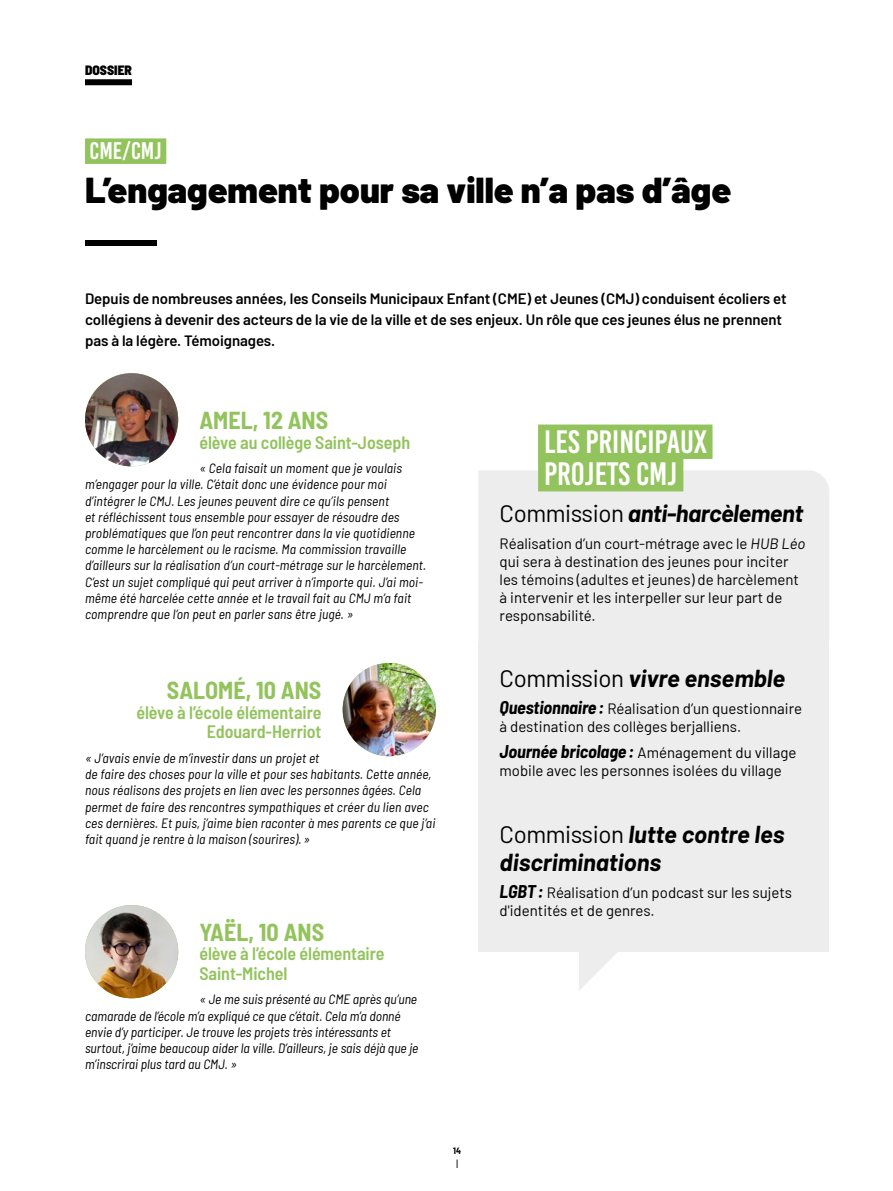
<style>
.page{position:relative;width:893px;height:1191px;background:#fff}
.page>*{position:absolute;margin:0;border:0;box-sizing:border-box;transform-origin:0 0}
.t1{font:900 36px "Barlow";color:#000}
.t2{font:32.4px/32.4px "Bebas Kai";color:#fff}
.t3{font:italic 700 24px/28.8px "Barlow";color:#000}
.t4{font:700 semi-condensed 24px "Barlow";color:#93c35d}
.t5{font:italic 700 24px "Barlow";letter-spacing:-.02em;color:#000}
.t6{font:24px "Bebas Kai";color:#fff}
.t7{font:600 semi-condensed 18px/19.5px "Barlow";letter-spacing:-.005em;color:#93c35d}
.t8{font:15px/18px "Barlow";color:#000}
.t9{font:600 15px/21px "Barlow";letter-spacing:-.005em;color:#000}
.t10{font:italic semi-condensed 13.5px/16.2px "Barlow";letter-spacing:.01em;color:#000}
.t11{font:900 semi-condensed 13.5px "Barlow";color:#000}
.t12{font:semi-condensed 12px "Barlow";color:#000}
.t13{font:700 semi-condensed 9px "Barlow";color:#000}
.s1{font-weight:400;font-style:normal}
.s2{font-style:italic}
.s3{font-weight:700;font-style:italic;font-stretch:semi-condensed;font-size:18px}
</style>
<div class="page">
<div style="left:478px;top:470px;width:351px;height:171px;background:#ededed"></div>
<div style="left:478px;top:641px;width:351px;height:156px;background:#ededed"></div>
<div style="left:478px;top:797px;width:351px;height:154px;background:#ededed"></div>
<div style="left:85px;top:79px;width:47px;height:6px;background:#000"></div>
<div style="left:85px;top:138px;width:81px;height:26px;background:#93c35d"></div>
<div style="left:85px;top:240px;width:72px;height:6px;background:#000"></div>
<svg style="left:579px;top:951px;width:43px;height:39px"></svg>
<div style="left:538px;top:424px;width:174px;height:35px;background:#93c35d"></div>
<div style="left:538px;top:457px;width:145px;height:34px;background:#93c35d"></div>
<img style="left:343px;top:663px;width:93px;height:93px;border-radius:47px">
<img style="left:85px;top:905px;width:93px;height:93px;border-radius:47px">
<img style="left:85px;top:373px;width:93px;height:93px;border-radius:47px">
<p class="t11" style="left:85px;top:60px;width:49px">DOSSIER</p>
<h3 class="t6" style="left:90px;top:138px;width:74px">CME/CMJ</h3>
<h1 class="t1" style="left:85px;top:163px;width:648px">L’engagement pour sa ville n’a pas d’âge</h1>
<p class="t9" style="left:85px;top:287px;width:703px">Depuis de nombreuses années, les Conseils Municipaux Enfant (CME) et Jeunes (CMJ) conduisent écoliers et collégiens à devenir des acteurs de la vie de la ville et de ses enjeux. Un rôle que ces jeunes élus ne prennent pas à la légère. Témoignages.</p>
<h3 class="t4" style="left:199px;top:403px;width:130px">AMEL, 12 ANS</h3>
<h3 class="t7" style="left:199px;top:431px;width:212px">élève au collège Saint-Joseph</h3>
<p class="t10" style="left:85px;top:459px;width:343px;text-indent:114px">« Cela faisait un moment que je voulais m’engager pour la ville. C’était donc une évidence pour moi d’intégrer le CMJ. Les jeunes peuvent dire ce qu’ils pensent<br>et réfléchissent tous ensemble pour essayer de résoudre des problématiques que l’on peut rencontrer dans la vie quotidienne comme le harcèlement ou le racisme. Ma commission travaille d’ailleurs sur la réalisation d’un court-métrage sur le harcèlement.<br>C’est un sujet compliqué qui peut arriver à n’importe qui. J’ai moi&shy;même été harcelée cette année et le travail fait au CMJ m’a fait comprendre que l’on peut en parler sans être jugé. »</p>
<h3 class="t4" style="left:167px;top:673px;width:156px">SALOMÉ, 10 ANS</h3>
<h3 class="t7" style="left:136px;top:701px;width:186px;text-align:right">élève à l’école élémentaire<br>Edouard-Herriot</h3>
<p class="t10" style="left:85px;top:749px;width:352px">« J’avais envie de m’investir dans un projet et<br>de faire des choses pour la ville et pour ses habitants. Cette année, nous réalisons des projets en lien avec les personnes âgées. Cela permet de faire des rencontres sympathiques et créer du lien avec ces dernières. Et puis, j’aime bien raconter à mes parents ce que j’ai fait quand je rentre à la maison (sourires). »</p>
<h3 class="t4" style="left:199px;top:914px;width:126px">YAËL, 10 ANS</h3>
<h3 class="t7" style="left:199px;top:942px;width:186px">élève à l’école élémentaire<br>Saint-Michel</h3>
<p class="t10" style="left:85px;top:990px;width:335px;text-indent:114px">« Je me suis présenté au CME après qu’une camarade de l’école m’a expliqué ce que c’était. Cela m’a donné envie d’y participer. Je trouve les projets très intéressants et surtout, j’aime beaucoup aider la ville. D’ailleurs, je sais déjà que je m’inscrirai plus tard au CMJ. »</p>
<p class="t13" style="left:453px;top:1144px;width:9px">14</p>
<p class="t12" style="left:456px;top:1155px;width:4px">I</p>
<h2 class="t2" style="left:544px;top:426px;width:164px">LES PRINCIPAUX<br>PROJETS CMJ</h2>
<h3 class="t5" style="left:500px;top:496px;width:305px"><span class="s1">Commission</span> anti-harcèlement</h3>
<p class="t8" style="left:500px;top:533px;width:307px">Réalisation d’un court-métrage avec le <span class="s2">HUB Léo </span>qui sera à destination des jeunes pour inciter les témoins (adultes et jeunes) de harcèlement à intervenir et les interpeller sur leur part de responsabilité.</p>
<h3 class="t3" style="left:500px;top:662px;width:287px"><span class="s1">Commission</span> vivre ensemble</h3>
<p class="t8" style="left:500px;top:698px;width:304px"><span class="s3">Questionnaire:</span> Réalisation d’un questionnaire à destination des collèges berjalliens.</p>
<p class="t8" style="left:500px;top:742px;width:298px"><span class="s3">Journée bricolage:</span> Aménagement du village mobile avec les personnes isolées du village</p>
<h3 class="t3" style="left:500px;top:817px;width:286px"><span class="s1">Commission</span> lutte contre les discriminations</h3>
<p class="t8" style="left:500px;top:882px;width:294px"><span class="s3">LGBT:</span> Réalisation d’un podcast sur les sujets d'identités et de genres.</p>
</div>
